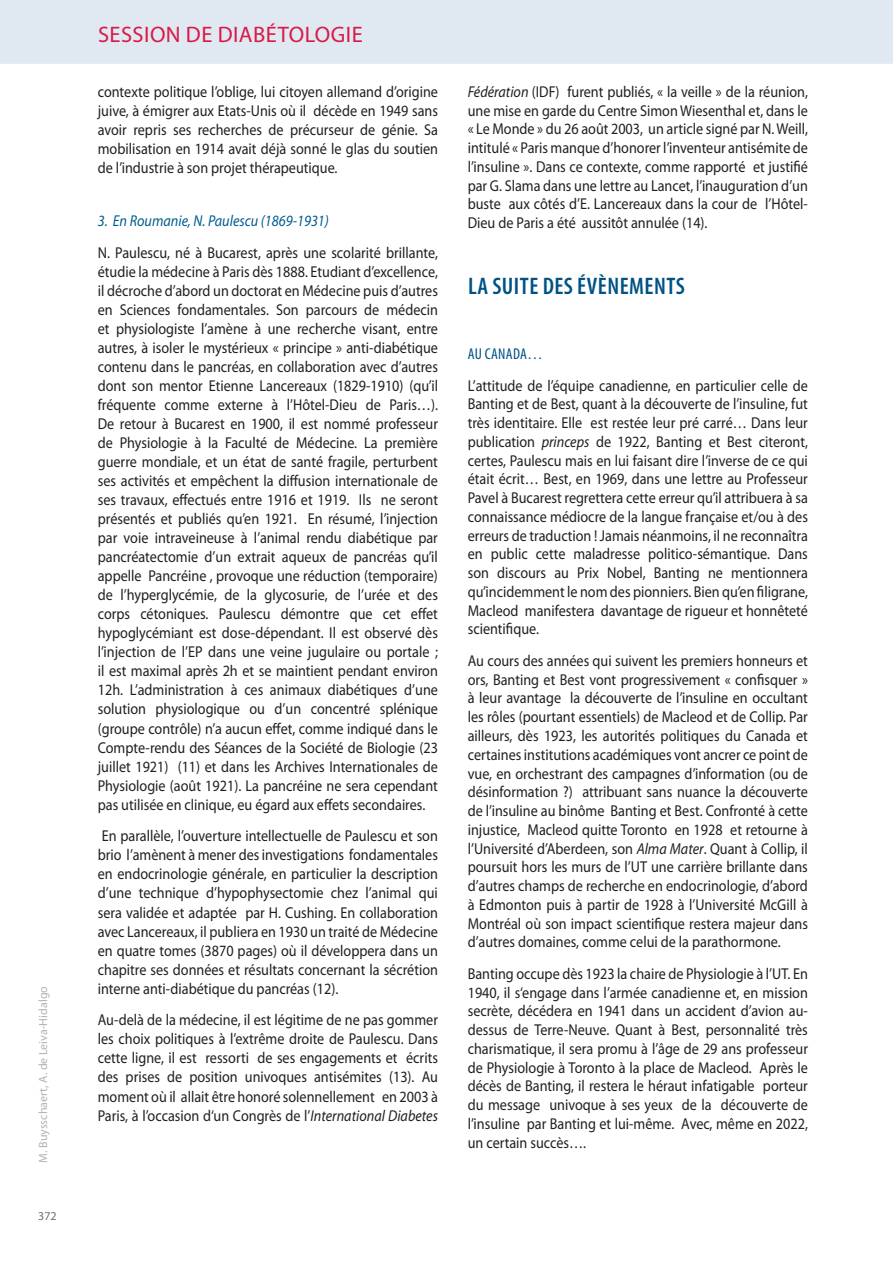
<style>
.page{position:relative;width:893px;height:1263px;background:#fff}
.page>*{position:absolute;margin:0;border:0;box-sizing:border-box;transform-origin:0 0}
.TITRE_-_01_new{font:600 condensed 24px "Myriad Pro";letter-spacing:.02em;color:#005285}
.RUBRIQUE_1_D{font:22.5px "Myriad Pro";letter-spacing:.02em;color:#d91a48}
.TEXTE_NORMAL{font:15.75px/19px "Myriad Pro";color:#231f20;text-align:justify;scale:.9 1}
.TITRE_-_03_new{font:italic 15.75px "Myriad Pro";color:#005d8f;scale:.9 1}
.TITRE_-_02_new{font:condensed 15.75px "Myriad Pro";letter-spacing:.02em;color:#005285}
.t1{font:12px "Myriad Pro";color:#b2b3b7}
.t2{font:12px "Myriad Pro";color:#6c6d70}
.s1{font-style:italic}
</style>
<div class="page">
<div style="left:0;top:0;width:893px;height:64px;background:#e0e8f1"></div>
<p class="t1" style="left:37px;top:1162px;width:178px;rotate:-90deg">M. Buysschaert, A. de Leiva-Hidalgo</p>
<p class="t2" style="left:38px;top:1210px;width:20px">372</p>
<p class="RUBRIQUE_1_D" style="left:98px;top:23px;width:266px">SESSION DE DIABÉTOLOGIE</p>
<p class="TEXTE_NORMAL" style="left:98px;top:82px;width:379px">contexte politique l’oblige, lui citoyen allemand d’origine juive, à émigrer aux Etats-Unis où il décède en 1949 sans avoir repris ses recherches de précurseur de génie. Sa mobilisation en 1914 avait déjà sonné le glas du soutien de l’industrie à son projet thérapeutique.</p>
<p class="TITRE_-_03_new" style="left:98px;top:212px;width:258px">3. En Roumanie, N. Paulescu (1869-1931)</p>
<p class="TEXTE_NORMAL" style="left:98px;top:243px;width:380px">N. Paulescu, né à Bucarest, après une scolarité brillante, étudie la médecine à Paris dès 1888. Etudiant d’excellence, il décroche d’abord un doctorat en Médecine puis d’autres en Sciences fondamentales. Son parcours de médecin et physiologiste l’amène à une recherche visant, entre autres, à isoler le mystérieux « principe » anti-diabétique contenu dans le pancréas, en collaboration avec d’autres dont son mentor Etienne Lancereaux (1829-1910) (qu’il fréquente comme externe à l’Hôtel-Dieu de Paris…).<br>De retour à Bucarest en 1900, il est nommé professeur de Physiologie à la Faculté de Médecine. La première guerre mondiale, et un état de santé fragile, perturbent ses activités et empêchent la diffusion internationale de ses travaux, effectués entre 1916 et 1919. Ils ne seront présentés et publiés qu’en 1921. En résumé, l’injection par voie intraveineuse à l’animal rendu diabétique par pancréatectomie d’un extrait aqueux de pancréas qu’il appelle Pancréine , provoque une réduction (temporaire) de l’hyperglycémie, de la glycosurie, de l’urée et des corps cétoniques. Paulescu démontre que cet effet hypoglycémiant est dose-dépendant. Il est observé dès l’injection de l’EP dans une veine jugulaire ou portale ; il est maximal après 2h et se maintient pendant environ 12h. L’administration à ces animaux diabétiques d’une solution physiologique ou d’un concentré splénique (groupe contrôle) n’a aucun effet, comme indiqué dans le Compte-rendu des Séances de la Société de Biologie (23 juillet 1921) (11) et dans les Archives Internationales de Physiologie (août 1921). La pancréine ne sera cependant pas utilisée en clinique, eu égard aux effets secondaires.</p>
<p class="TEXTE_NORMAL" style="left:98px;top:827px;width:379px">En parallèle, l’ouverture intellectuelle de Paulescu et son brio l’amènent à mener des investigations fondamentales en endocrinologie générale, en particulier la description d’une technique d’hypophysectomie chez l’animal qui sera validée et adaptée par H. Cushing. En collaboration avec Lancereaux, il publiera en 1930 un traité de Médecine en quatre tomes (3870 pages) où il développera dans un chapitre ses données et résultats concernant la sécrétion interne anti-diabétique du pancréas (12).</p>
<p class="TEXTE_NORMAL" style="left:98px;top:1011px;width:379px">Au-delà de la médecine, il est légitime de ne pas gommer les choix politiques à l’extrême droite de Paulescu. Dans cette ligne, il est ressorti de ses engagements et écrits des prises de position univoques antisémites (13). Au moment où il allait être honoré solennellement en 2003 à Paris, à l’occasion d‘un Congrès de l’<span class="s1">International Diabetes</span></p>
<p class="TEXTE_NORMAL" style="left:468px;top:83px;width:380px"><span class="s1">Fédération</span> (IDF) furent publiés, « la veille » de la réunion, une mise en garde du Centre Simon Wiesenthal et, dans le « Le Monde » du 26 août 2003, un article signé par N. Weill, intitulé « Paris manque d’honorer l’inventeur antisémite de l’insuline ». Dans ce contexte, comme rapporté et justifié par G. Slama dans une lettre au Lancet, l’inauguration d’un buste aux côtés d’E. Lancereaux dans la cour de l’Hôtel-Dieu de Paris a été aussitôt annulée (14).</p>
<p class="TITRE_-_01_new" style="left:468px;top:273px;width:218px">LA SUITE DES ÉVÈNEMENTS</p>
<p class="TITRE_-_02_new" style="left:468px;top:345px;width:76px">AU CANADA…</p>
<p class="TEXTE_NORMAL" style="left:468px;top:376px;width:380px">L’attitude de l’équipe canadienne, en particulier celle de Banting et de Best, quant à la découverte de l’insuline, fut très identitaire. Elle est restée leur pré carré… Dans leur publication <span class="s1">princeps</span> de 1922, Banting et Best citeront, certes, Paulescu mais en lui faisant dire l’inverse de ce qui était écrit… Best, en 1969, dans une lettre au Professeur Pavel à Bucarest regrettera cette erreur qu’il attribuera à sa connaissance médiocre de la langue française et/ou à des erreurs de traduction ! Jamais néanmoins, il ne reconnaîtra en public cette maladresse politico-sémantique. Dans son discours au Prix Nobel, Banting ne mentionnera qu’incidemment le nom des pionniers. Bien qu’en filigrane, Macleod manifestera davantage de rigueur et honnêteté scientifique.</p>
<p class="TEXTE_NORMAL" style="left:468px;top:652px;width:380px">Au cours des années qui suivent les premiers honneurs et ors, Banting et Best vont progressivement « confisquer » à leur avantage la découverte de l’insuline en occultant les rôles (pourtant essentiels) de Macleod et de Collip. Par ailleurs, dès 1923, les autorités politiques du Canada et certaines institutions académiques vont ancrer ce point de vue, en orchestrant des campagnes d’information (ou de désinformation ?) attribuant sans nuance la découverte de l’insuline au binôme Banting et Best. Confronté à cette injustice, Macleod quitte Toronto en 1928 et retourne à l’Université d’Aberdeen, son <span class="s1">Alma Mater</span>. Quant à Collip, il poursuit hors les murs de l’UT une carrière brillante dans d’autres champs de recherche en endocrinologie, d’abord à Edmonton puis à partir de 1928 à l’Université McGill à Montréal où son impact scientifique restera majeur dans d’autres domaines, comme celui de la parathormone.</p>
<p class="TEXTE_NORMAL" style="left:468px;top:964px;width:380px">Banting occupe dès 1923 la chaire de Physiologie à l’UT. En 1940, il s‘engage dans l’armée canadienne et, en mission secrète, décédera en 1941 dans un accident d’avion au&shy;dessus de Terre-Neuve. Quant à Best, personnalité très charismatique, il sera promu à l’âge de 29 ans professeur de Physiologie à Toronto à la place de Macleod. Après le décès de Banting, il restera le héraut infatigable porteur du message univoque à ses yeux de la découverte de l’insuline par Banting et lui-même. Avec, même en 2022, un certain succès….</p>
</div>
